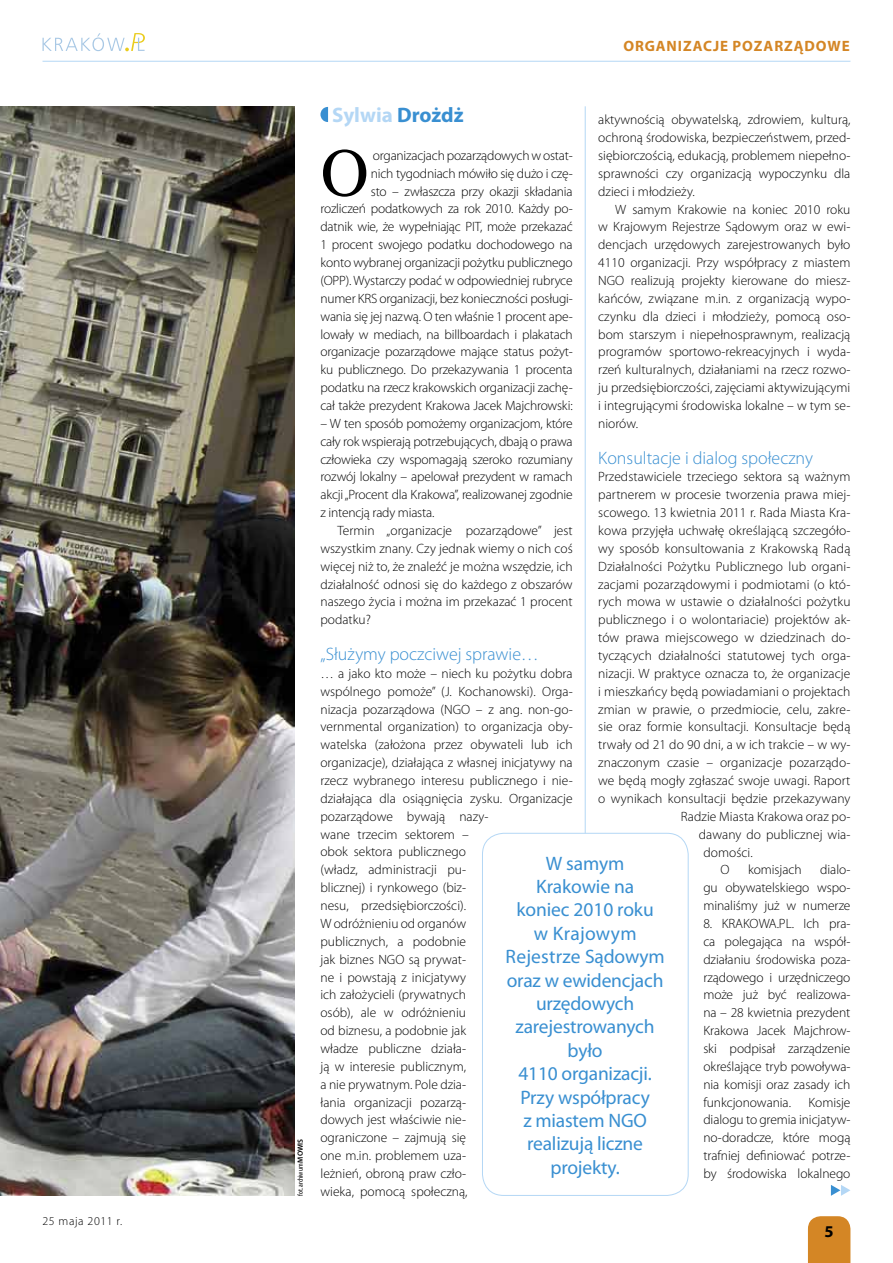
<style>
.page{position:relative;width:893px;height:1263px;background:#fff}
.page>*{position:absolute;margin:0;border:0;box-sizing:border-box;transform-origin:0 0}
.t1{font:65.1px "Georgia";color:#000}
.t2{font:700 21px "Myriad Pro";color:#b4d7f5}
.t3{font:19.5px/23.4px "Myriad Pro";letter-spacing:-.01em;color:#398fd1;text-align:center}
.t4{font:300 18px "Myriad Pro";color:#398fd1}
.t5{font:700 16.5px "Myriad Pro";color:#000}
.t6{font:700 15px "Myriad Pro";color:#d48625}
.t7{font:300 13.5px/17.9px "Myriad Pro";color:#000;text-align:justify}
.t8{font:300 12px "Myriad Pro";letter-spacing:.05em;color:#000}
.t9{font:condensed 7.5px "Myriad Pro";color:#000}
.s1{font-weight:600;font-stretch:normal}
.s2{color:#398fd1}
</style>
<div class="page">
<div style="left:808px;top:1216px;width:42px;height:47px;background:#d48625"></div>
<hr style="left:43px;top:61px;width:807px;height:1px;background:#b4d7f5">
<svg style="left:43px;top:33px;width:102px;height:18px"></svg>
<img style="left:0;top:106px;width:295px;height:1090px">
<svg style="left:831px;top:1185px;width:19px;height:11px"></svg>
<svg style="left:320px;top:107px;width:8px;height:15px"></svg>
<hr style="left:585px;top:106px;width:1px;height:1090px;background:#b4d7f5">
<div style="left:482px;top:833px;width:206px;height:362px;background:#fff;border-radius:21px"></div>
<div style="left:482px;top:833px;width:207px;height:363px;border:1px solid #b4d7f5;border-radius:21px"></div>
<p class="t8" style="left:43px;top:1213px;width:81px">25 maja 2011 r.</p>
<p class="t6" style="left:623px;top:36px;width:11px">ORGANIZACJE</p>
<p class="t6" style="left:733px;top:36px;width:12px">POZARZĄDOWE</p>
<p class="t9" style="left:296px;top:1196px;width:59px;rotate:-90deg">fot. archiwum <span class="s1">MOWIS</span></p>
<h2 class="t2" style="left:332px;top:101px;width:133px">SYLWIA <span class="s2">DROŻDŻ</span></h2>
<h1 class="t1" style="left:320px;top:134px;width:50px">O</h1>
<p class="t7" style="left:598px;top:111px;width:254px">aktywnością obywatelską, zdrowiem, kulturą, ochroną środowiska, bezpieczeństwem, przed&shy;siębiorczością, edukacją, problemem niepełno&shy;sprawności czy organizacją wypoczynku dla dzieci i młodzieży.</p>
<p class="t7" style="left:598px;top:200px;width:254px;text-indent:17px">W samym Krakowie na koniec 2010 roku w Krajowym Rejestrze Sądowym oraz w ewi&shy;dencjach urzędowych zarejestrowanych było 4110 organizacji. Przy współpracy z miastem NGO realizują projekty kierowane do miesz&shy;kańców, związane m.in. z organizacją wypo&shy;czynku dla dzieci i młodzieży, pomocą oso&shy;bom starszym i niepełnosprawnym, realizacją programów sportowo-rekreacyjnych i wyda&shy;rzeń kulturalnych, działaniami na rzecz rozwo&shy;ju przedsiębiorczości, zajęciami aktywizującymi i integrującymi środowiska lokalne – w tym se&shy;niorów.</p>
<h3 class="t4" style="left:598px;top:447px;width:216px">Konsultacje i dialog społeczny</h3>
<p class="t7" style="left:598px;top:468px;width:254px">Przedstawiciele trzeciego sektora są ważnym</p>
<p class="t7" style="left:598px;top:486px;width:254px">partnerem w procesie tworzenia prawa miej-</p>
<p class="t7" style="left:598px;top:503px;width:254px">scowego. 13 kwietnia 2011 r. Rada Miasta Kra-</p>
<p class="t7" style="left:598px;top:521px;width:254px">kowa przyjęła uchwałę określającą szczegóło-</p>
<p class="t7" style="left:598px;top:539px;width:254px">wy sposób konsultowania z Krakowską Radą</p>
<p class="t7" style="left:598px;top:557px;width:254px">Działalności Pożytku Publicznego lub organi-</p>
<p class="t7" style="left:598px;top:575px;width:254px">zacjami pozarządowymi i podmiotami (o któ-</p>
<p class="t7" style="left:598px;top:593px;width:254px">rych mowa w ustawie o działalności pożytku</p>
<p class="t7" style="left:598px;top:611px;width:254px">publicznego i o wolontariacie) projektów ak-</p>
<p class="t7" style="left:598px;top:629px;width:254px">tów prawa miejscowego w dziedzinach do-</p>
<p class="t7" style="left:598px;top:646px;width:254px">tyczących działalności statutowej tych orga-</p>
<p class="t7" style="left:598px;top:664px;width:254px">nizacji. W praktyce oznacza to, że organizacje</p>
<p class="t7" style="left:598px;top:682px;width:254px">i mieszkańcy będą powiadamiani o projektach</p>
<p class="t7" style="left:598px;top:700px;width:254px">zmian w prawie, o przedmiocie, celu, zakre-</p>
<p class="t7" style="left:598px;top:718px;width:254px">sie oraz formie konsultacji. Konsultacje będą</p>
<p class="t7" style="left:598px;top:736px;width:254px">trwały od 21 do 90 dni, a w ich trakcie – w wy-</p>
<p class="t7" style="left:598px;top:754px;width:254px">znaczonym czasie – organizacje pozarządo-</p>
<p class="t7" style="left:598px;top:771px;width:254px">we będą mogły zgłaszać swoje uwagi. Raport</p>
<p class="t7" style="left:598px;top:789px;width:254px">o wynikach konsultacji będzie przekazywany</p>
<p class="t7" style="left:681px;top:807px;width:171px">Radzie Miasta Krakowa oraz po-</p>
<p class="t7" style="left:699px;top:825px;width:153px">dawany do publicznej wia-</p>
<p class="t7" style="left:703px;top:843px;width:51px">domości.</p>
<p class="t7" style="left:720px;top:861px;width:11px">O</p>
<p class="t7" style="left:748px;top:861px;width:55px">komisjach</p>
<p class="t7" style="left:320px;top:146px;width:254px;text-align:right">organizacjach pozarządowych w ostat-<br>nich tygodniach mówiło się dużo i czę-<br>sto – zwłaszcza przy okazji składania<br>rozliczeń podatkowych za rok 2010. Każdy po&shy;datnik wie, że wypełniając PIT, może przekazać 1 procent swojego podatku dochodowego na konto wybranej organizacji pożytku publicznego (OPP). Wystarczy podać w odpowiedniej rubryce numer KRS organizacji, bez konieczności posługi&shy;wania się jej nazwą. O ten właśnie 1 procent ape&shy;lowały w mediach, na billboardach i plakatach organizacje pozarządowe mające status pożyt&shy;ku publicznego. Do przekazywania 1 procenta podatku na rzecz krakowskich organizacji zachę&shy;cał także prezydent Krakowa Jacek Majchrowski:</p>
<p class="t7" style="left:320px;top:414px;width:254px">– W ten sposób pomożemy organizacjom, które cały rok wspierają potrzebujących, dbają o prawa człowieka czy wspomagają szeroko rozumiany rozwój lokalny – apelował prezydent w ramach akcji „Procent dla Krakowa”, realizowanej zgodnie z intencją rady miasta.</p>
<p class="t7" style="left:320px;top:521px;width:254px;text-indent:17px">Termin „organizacje pozarządowe” jest wszystkim znany. Czy jednak wiemy o nich coś więcej niż to, że znaleźć je można wszędzie, ich działalność odnosi się do każdego z obszarów naszego życia i można im przekazać 1 procent podatku?</p>
<h3 class="t4" style="left:320px;top:643px;width:220px">„Służymy poczciwej sprawie…</h3>
<p class="t7" style="left:320px;top:664px;width:254px;text-align:left">… a jako kto może – niech ku pożytku dobra wspólnego pomoże” (J. Kochanowski). Orga&shy;nizacja pozarządowa (NGO – z ang. non-go&shy;vernmental organization) to organizacja oby&shy;watelska (założona przez obywateli lub ich organizacje), działająca z własnej inicjatywy na rzecz wybranego interesu publicznego i nie&shy;działająca dla osiągnięcia zysku. Organizacje pozarządowe bywają nazy-<br>wane trzecim sektorem –<br>obok sektora publicznego<br>(władz, administracji pu-<br>blicznej) i rynkowego (biz-<br>nesu, przedsiębiorczości).<br>W odróżnieniu od organów<br>publicznych, a podobnie<br>jak biznes NGO są prywat-<br>ne i powstają z inicjatywy<br>ich założycieli (prywatnych<br>osób), ale w odróżnieniu<br>od biznesu, a podobnie jak<br>władze publiczne działa-<br>ją w interesie publicznym,<br>a nie prywatnym. Pole dzia-<br>łania organizacji pozarzą-<br>dowych jest właściwie nie-<br>ograniczone – zajmują się<br>one m.in. problemem uza-<br>leżnień, obroną praw czło-<br>wieka, pomocą społeczną,</p>
<h3 class="t3" style="left:506px;top:851px;width:161px">W samym<br>Krakowie na<br>koniec 2010 roku<br>w Krajowym<br>Rejestrze Sądowym oraz w ewidencjach urzędowych zarejestrowanych było<br>4110 organizacji.<br>Przy współpracy<br>z miastem NGO realizują liczne projekty.</h3>
<p class="t7" style="left:703px;top:861px;width:149px;text-indent:117px">dialo&shy;gu obywatelskiego wspo&shy;minaliśmy już w numerze</p>
<p class="t7" style="left:703px;top:914px;width:149px">8. KRAKOWA.PL. Ich pra&shy;ca polegająca na współ&shy;działaniu środowiska poza&shy;rządowego i urzędniczego może już być realizowa&shy;na – 28 kwietnia prezydent Krakowa Jacek Majchrow&shy;ski podpisał zarządzenie określające tryb powoływa&shy;nia komisji oraz zasady ich funkcjonowania.</p>
<p class="t7" style="left:703px;top:1093px;width:149px;text-indent:105px">Komisje dialogu to gremia inicjatyw&shy;no-doradcze, które mogą trafniej definiować potrze&shy;by środowiska lokalnego</p>
<p class="t5" style="left:825px;top:1221px;width:11px">5</p>
</div>
